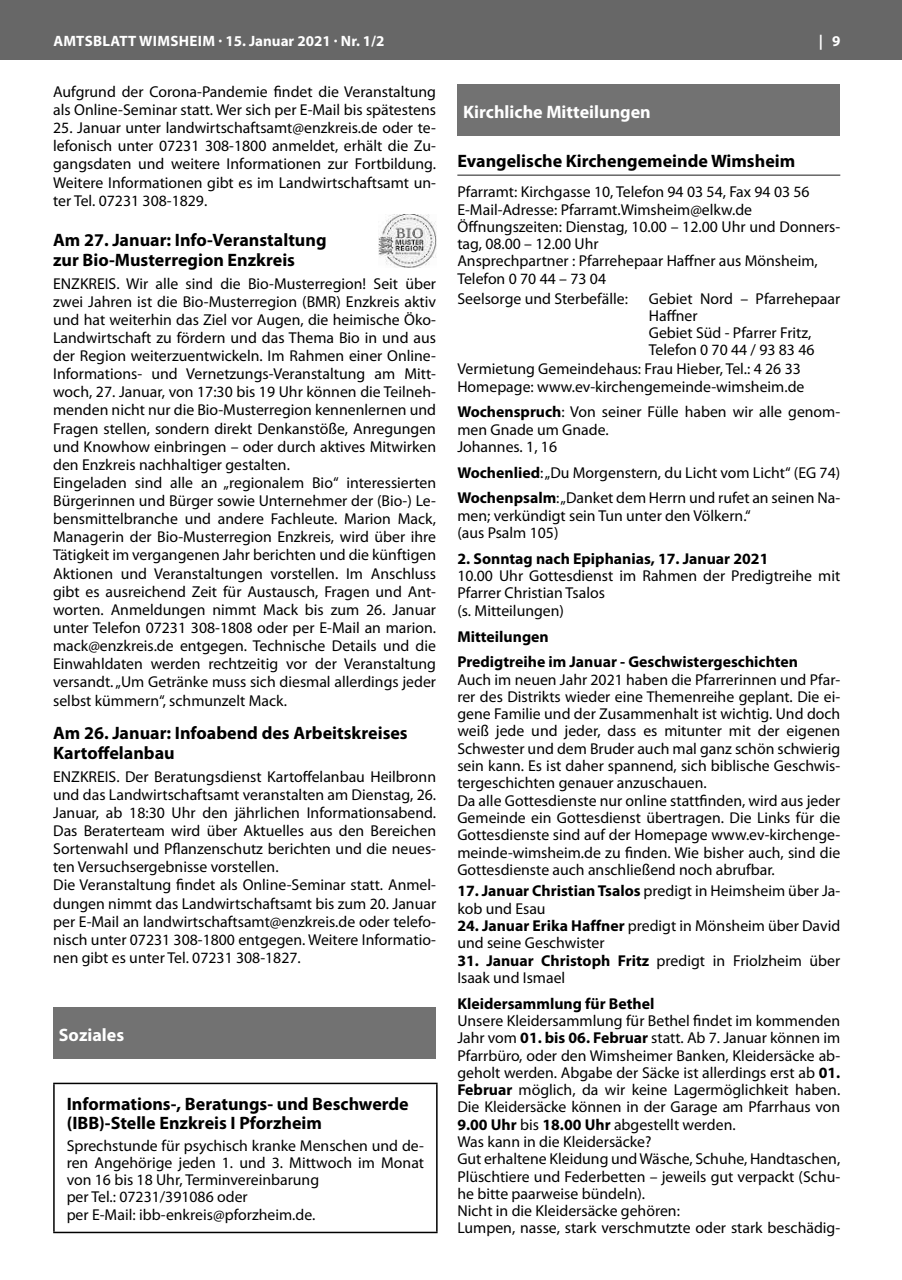
<style>
.page{position:relative;width:902px;height:1280px;background:#fff}
.page>*{position:absolute;margin:0;border:0;box-sizing:border-box;transform-origin:0 0}
.t1{font:700 18px/20.4px "Myriad Pro";color:#000}
.t2{font:700 18px "Myriad Pro";color:#fff}
.t3{font:15.75px/17.2px "Myriad Pro";color:#000}
.t4{font:700 15.75px/25.8px "Myriad Pro";color:#000}
.t5{font:700 15px "Myriad Pro";letter-spacing:.02em;color:#fff}
.s1{font-weight:700}
</style>
<div class="page">
<div style="left:0;top:0;width:901px;height:60px;background:#676767"></div>
<img style="left:378px;top:214px;width:58px;height:53px">
<div style="left:53px;top:1007px;width:383px;height:51px;background:#727272"></div>
<hr style="left:53px;top:1083px;width:384px;height:1px;background:#000">
<hr style="left:53px;top:1084px;width:2px;height:148px;background:#000">
<hr style="left:436px;top:1084px;width:1px;height:148px;background:#000">
<hr style="left:53px;top:1232px;width:384px;height:1px;background:#000">
<hr style="left:457px;top:174px;width:383px;height:2px;background:#676767">
<div style="left:457px;top:85px;width:383px;height:51px;background:#727272"></div>
<p class="t5" style="left:53px;top:31px;width:333px">amtsblatt wimsheim · 15. Januar 2021 · Nr. 1/2</p>
<p class="t5" style="left:818px;top:31px;width:23px">| 9</p>
<p class="t3" style="left:53px;top:82px;width:384px;line-height:18.1px">Aufgrund der Corona-Pandemie findet die Veranstaltung als Online-Seminar statt. Wer sich per E-Mail bis spätestens</p>
<p class="t3" style="left:53px;top:119px;width:384px;line-height:18.1px;text-align:justify">25. Januar unter landwirtschaftsamt@enzkreis.de oder te&shy;lefonisch unter 07231 308-1800 anmeldet, erhält die Zu&shy;gangsdaten und weitere Informationen zur Fortbildung.<br>Weitere Informationen gibt es im Landwirtschaftsamt un&shy;ter Tel. 07231 308-1829.</p>
<p class="t1" style="left:53px;top:229px;width:275px">am 27. Januar: info-Veranstaltung zur bio-musterregion enzkreis</p>
<p class="t3" style="left:53px;top:274px;width:384px;line-height:18.1px">ENZKREIS. Wir alle sind die Bio-Musterregion! Seit über zwei Jahren ist die Bio-Musterregion (BMR) Enzkreis aktiv und hat weiterhin das Ziel vor Augen, die heimische Öko-Landwirtschaft zu fördern und das Thema Bio in und aus der Region weiterzuentwickeln. Im Rahmen einer Online-Informations- und Vernetzungs-Veranstaltung am Mitt&shy;woch, 27. Januar, von 17:30 bis 19 Uhr können die Teilneh&shy;menden nicht nur die Bio-Musterregion kennenlernen und Fragen stellen, sondern direkt Denkanstöße, Anregungen und Knowhow einbringen – oder durch aktives Mitwirken den Enzkreis nachhaltiger gestalten.<br>Eingeladen sind alle an „regionalem Bio“ interessierten Bürgerinnen und Bürger sowie Unternehmer der (Bio-) Le&shy;bensmittelbranche und andere Fachleute. Marion Mack, Managerin der Bio-Musterregion Enzkreis, wird über ihre Tätigkeit im vergangenen Jahr berichten und die künftigen Aktionen und Veranstaltungen vorstellen. Im Anschluss gibt es ausreichend Zeit für Austausch, Fragen und Ant&shy;worten. Anmeldungen nimmt Mack bis zum 26. Januar unter Telefon 07231 308-1808 oder per E-Mail an marion. mack@enzkreis.de entgegen. Technische Details und die Einwahldaten werden rechtzeitig vor der Veranstaltung versandt. „Um Getränke muss sich diesmal allerdings jeder selbst kümmern“, schmunzelt Mack.</p>
<p class="t1" style="left:53px;top:722px;width:356px">am 26. Januar: infoabend des arbeitskreises kartoffelanbau</p>
<p class="t3" style="left:53px;top:767px;width:384px;line-height:18.1px">ENZKREIS. Der Beratungsdienst Kartoffelanbau Heilbronn und das Landwirtschaftsamt veranstalten am Dienstag, 26.<br>Januar, ab 18:30 Uhr den jährlichen Informationsabend.<br>Das Beraterteam wird über Aktuelles aus den Bereichen Sortenwahl und Pflanzenschutz berichten und die neues&shy;ten Versuchsergebnisse vorstellen.<br>Die Veranstaltung findet als Online-Seminar statt. Anmel&shy;dungen nimmt das Landwirtschaftsamt bis zum 20. Januar per E-Mail an landwirtschaftsamt@enzkreis.de oder telefo&shy;nisch unter 07231 308-1800 entgegen. Weitere Informatio&shy;nen gibt es unter Tel. 07231 308-1827.</p>
<p class="t2" style="left:463px;top:100px;width:189px">Kirchliche Mitteilungen</p>
<p class="t1" style="left:457px;top:150px;width:339px">evangelische kirchengemeinde wimsheim</p>
<p class="t3" style="left:457px;top:183px;width:384px">Pfarramt: Kirchgasse 10, Telefon 94 03 54, Fax 94 03 56<br>E-Mail-Adresse: Pfarramt.Wimsheim@elkw.de Öffnungszeiten: Dienstag, 10.00 – 12.00 Uhr und Donners&shy;tag, 08.00 – 12.00 Uhr<br>Ansprechpartner : Pfarrehepaar Haffner aus Mönsheim, Telefon 0 70 44 – 73 04</p>
<p class="t3" style="left:457px;top:290px;width:172px">Seelsorge und Sterbefälle:</p>
<p class="t3" style="left:648px;top:290px;width:193px;line-height:16.8px">Gebiet Nord – Pfarrehepaar<br>Haffner<br>Gebiet Süd - Pfarrer Fritz,<br>Telefon 0 70 44 / 93 83 46</p>
<p class="t3" style="left:457px;top:360px;width:348px">Vermietung Gemeindehaus: Frau Hieber, Tel.: 4 26 33<br>Homepage: www.ev-kirchengemeinde-wimsheim.de</p>
<p class="t3" style="left:457px;top:403px;width:384px"><span class="s1">wochenspruch</span>: Von seiner Fülle haben wir alle genom&shy;men Gnade um Gnade.<br>Johannes. 1, 16</p>
<p class="t3" style="left:457px;top:459px;width:384px;line-height:25.8px"><span class="s1">wochenlied</span>: „Du Morgenstern, du Licht vom Licht“ (EG 74) <span class="s1">wochenpsalm</span>: „Danket dem Herrn und rufet an seinen Na-</p>
<p class="t3" style="left:457px;top:507px;width:295px">men; verkündigt sein Tun unter den Völkern.“ (aus Psalm 105)</p>
<p class="t4" style="left:457px;top:545px;width:312px">2. sonntag nach epiphanias, 17. Januar 2021</p>
<p class="t3" style="left:457px;top:567px;width:384px">10.00 Uhr Gottesdienst im Rahmen der Predigtreihe mit<br>Pfarrer Christian Tsalos<br>(s. Mitteilungen)</p>
<p class="t4" style="left:457px;top:623px;width:342px">mitteilungen<br>Predigtreihe im Januar - Geschwistergeschichten</p>
<p class="t3" style="left:457px;top:670px;width:384px">Auch im neuen Jahr 2021 haben die Pfarrerinnen und Pfar&shy;rer des Distrikts wieder eine Themenreihe geplant. Die ei&shy;gene Familie und der Zusammenhalt ist wichtig. Und doch weiß jede und jeder, dass es mitunter mit der eigenen Schwester und dem Bruder auch mal ganz schön schwierig sein kann. Es ist daher spannend, sich biblische Geschwis&shy;tergeschichten genauer anzuschauen.<br>Da alle Gottesdienste nur online stattfinden, wird aus jeder Gemeinde ein Gottesdienst übertragen. Die Links für die Gottesdienste sind auf der Homepage www.ev-kirchenge&shy;meinde-wimsheim.de zu finden. Wie bisher auch, sind die Gottesdienste auch anschließend noch abrufbar.</p>
<p class="t3" style="left:457px;top:882px;width:384px"><span class="s1">17. Januar Christian tsalos</span> predigt in Heimsheim über Ja&shy;kob und Esau</p>
<p class="t3" style="left:457px;top:917px;width:384px"><span class="s1">24. Januar erika haffner</span> predigt in Mönsheim über David und seine Geschwister</p>
<p class="t3" style="left:457px;top:951px;width:384px"><span class="s1">31. Januar Christoph Fritz</span> predigt in Friolzheim über<br>Isaak und Ismael</p>
<p class="t4" style="left:457px;top:990px;width:199px">kleidersammlung für bethel</p>
<p class="t3" style="left:457px;top:1012px;width:384px">Unsere Kleidersammlung für Bethel findet im kommenden Jahr vom <span class="s1">01. bis 06. Februar</span> statt. Ab 7. Januar können im Pfarrbüro, oder den Wimsheimer Banken, Kleidersäcke ab&shy;geholt werden. Abgabe der Säcke ist allerdings erst ab <span class="s1">01.<br>Februar</span> möglich, da wir keine Lagermöglichkeit haben.<br>Die Kleidersäcke können in der Garage am Pfarrhaus von <span class="s1">9.00 uhr</span> bis <span class="s1">18.00 uhr</span> abgestellt werden.<br>Was kann in die Kleidersäcke?<br>Gut erhaltene Kleidung und Wäsche, Schuhe, Handtaschen, Plüschtiere und Federbetten – jeweils gut verpackt (Schu&shy;he bitte paarweise bündeln).<br>Nicht in die Kleidersäcke gehören:<br>Lumpen, nasse, stark verschmutzte oder stark beschädig-</p>
<p class="t2" style="left:59px;top:1023px;width:67px">Soziales</p>
<p class="t1" style="left:67px;top:1093px;width:343px;line-height:19.5px">informations-, beratungs- und beschwerde (ibb)-stelle enzkreis i Pforzheim</p>
<p class="t3" style="left:67px;top:1136px;width:359px">Sprechstunde für psychisch kranke Menschen und de&shy;ren Angehörige jeden 1. und 3. Mittwoch im Monat von 16 bis 18 Uhr, Terminvereinbarung<br>per Tel.: 07231/391086 oder<br>per E-Mail: ibb-enkreis@pforzheim.de.</p>
</div>
